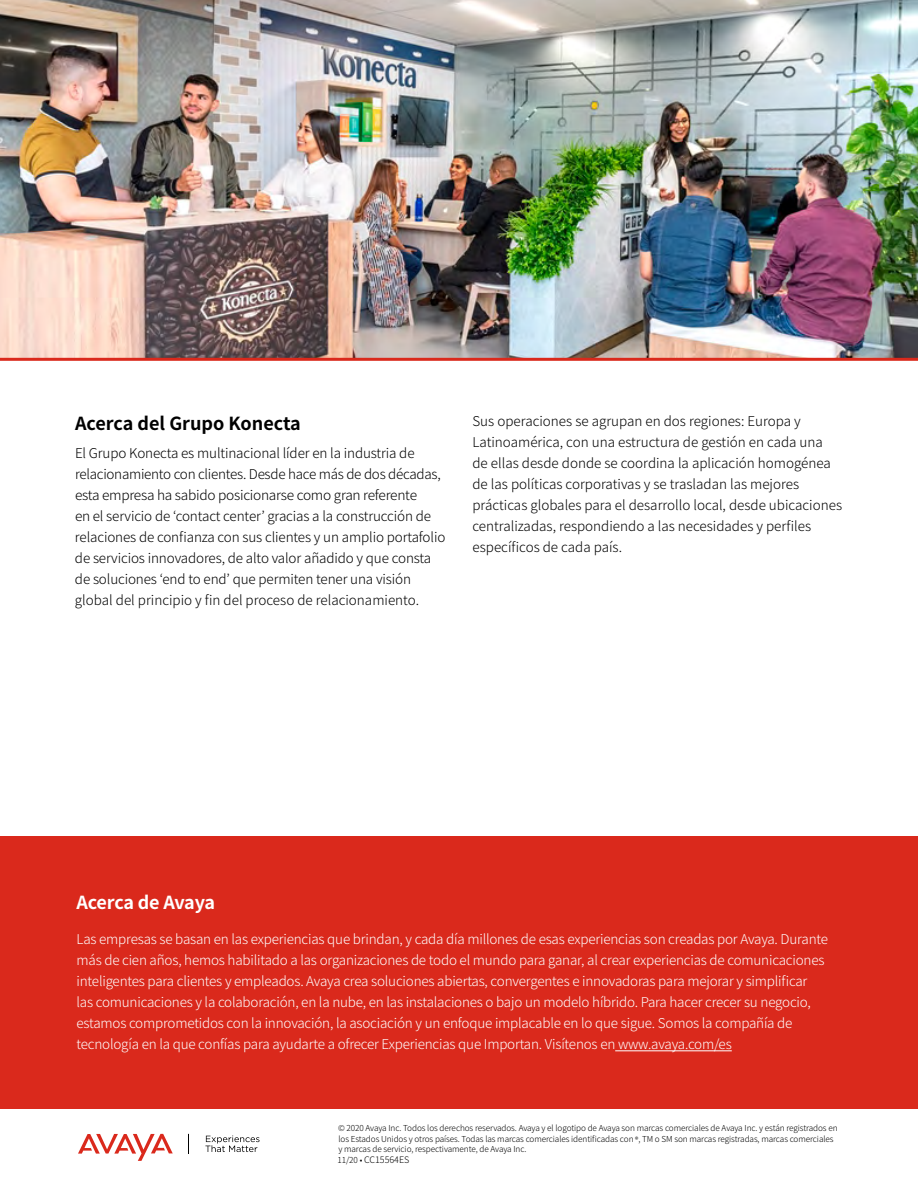
<style>
.page{position:relative;width:918px;height:1188px;background:#fff}
.page>*{position:absolute;margin:0;border:0;box-sizing:border-box;transform-origin:0 0}
.t1{font:700 18px "Noto Sans JP";color:#000}
.t2{font:700 18px "Noto Sans JP";letter-spacing:-.02em;color:#fff}
.t3{font:300 13.5px/21px "Noto Sans JP";letter-spacing:-.01em;color:#000}
.t4{font:300 13.5px/21px "Noto Sans JP";letter-spacing:-.015em;color:#fff}
.t5{font:300 9px "Noto Sans JP";color:#000}
.t6{font:300 8.25px/10.5px "Noto Sans JP";letter-spacing:-.01em;color:#000}
.s1{font-weight:400;font-size:6.75px}
.s2{font-size:8.25px}
</style>
<div class="page">
<svg style="left:78px;top:1134px;width:95px;height:27px"></svg>
<svg style="left:205px;top:1136px;width:55px;height:16px"></svg>
<svg style="left:188px;top:1134px;width:1px;height:19px"></svg>
<div style="left:0;top:836px;width:918px;height:272px;background:#da291c"></div>
<hr style="left:615px;top:1050px;width:117px;height:1px;background:#fff">
<img style="left:0;top:0;width:918px;height:358px">
<hr style="left:0;top:358px;width:918px;height:3px;background:#da291c">
<h1 class="t1" style="left:75px;top:413px;width:227px">Acerca del Grupo Konecta</h1>
<p class="t3" style="left:75px;top:443px;width:372px">El Grupo Konecta es multinacional líder en la industria de relacionamiento con clientes. Desde hace más de dos décadas, esta empresa ha sabido posicionarse como gran referente<br>en el servicio de ‘contact center’ gracias a la construcción de relaciones de confianza con sus clientes y un amplio portafolio de servicios innovadores, de alto valor añadido y que consta de soluciones ‘end to end’ que permiten tener una visión global del principio y fin del proceso de relacionamiento.</p>
<p class="t3" style="left:472px;top:411px;width:371px">Sus operaciones se agrupan en dos regiones: Europa y Latinoamérica, con una estructura de gestión en cada una<br>de ellas desde donde se coordina la aplicación homogénea de las políticas corporativas y se trasladan las mejores prácticas globales para el desarrollo local, desde ubicaciones centralizadas, respondiendo a las necesidades y perfiles específicos de cada país.</p>
<h1 class="t2" style="left:76px;top:893px;width:140px">Acerca de Avaya</h1>
<p class="t4" style="left:76px;top:929px;width:753px">Las empresas se basan en las experiencias que brindan, y cada día millones de esas experiencias son creadas por Avaya. Durante más de cien años, hemos habilitado a las organizaciones de todo el mundo para ganar, al crear experiencias de comunicaciones inteligentes para clientes y empleados. Avaya crea soluciones abiertas, convergentes e innovadoras para mejorar y simplificar<br>las comunicaciones y la colaboración, en la nube, en las instalaciones o bajo un modelo híbrido. Para hacer crecer su negocio, estamos comprometidos con la innovación, la asociación y un enfoque implacable en lo que sigue. Somos la compañía de tecnología en la que confías para ayudarte a ofrecer Experiencias que Importan. Visítenos en www.avaya.com/es</p>
<p class="t6" style="left:338px;top:1123px;width:501px">© 2020 Avaya Inc. Todos los derechos reservados. Avaya y el logotipo de Avaya son marcas comerciales de Avaya Inc. y están registrados en los Estados Unidos y otros países. Todas las marcas comerciales identificadas con <span class="s1">®</span>, TM o SM son marcas registradas, marcas comerciales y marcas de servicio, respectivamente, de Avaya Inc.</p>
<p class="t5" style="left:338px;top:1155px;width:74px"><span class="s2">11/20 •</span> CC15564ES</p>
</div>
